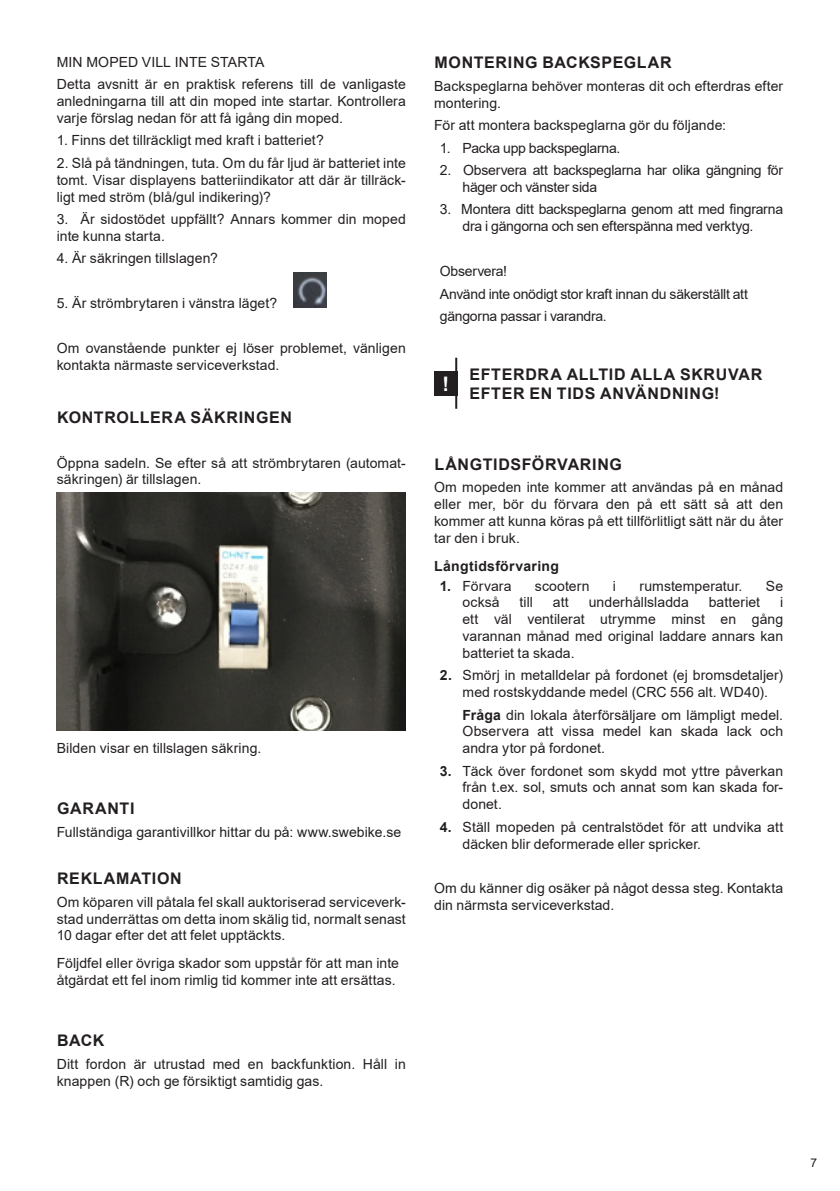
<style>
.page{position:relative;width:840px;height:1191px;background:#fff}
.page>*{position:absolute;margin:0;border:0;box-sizing:border-box;transform-origin:0 0}
.t1{font:700 20px "Arial";color:#fff}
._01_BrödRubrik1{font:700 16px/19.2px "Arial";letter-spacing:.04em;color:#231f20}
._00_Bröd{font:700 16px "Arial";letter-spacing:.045em;color:#231f20}
._00_Bröd-2{font:14px/16.8px "Arial";letter-spacing:.005em;color:#231f20}
._05_Nummerlista{font:14px/16.8px "Arial";letter-spacing:.005em;color:#231f20;text-align:justify}
._05_Nummerlista-2{font:14px/16.8px "Arial";letter-spacing:-.02em;color:#231f20}
._01_BrödRubrik1-2{font:14px/16.8px "Arial";letter-spacing:.005em;color:#231f20}
._02_BrödRubrik2{font:700 14px "Arial";letter-spacing:.025em;color:#231f20}
.t2{font:12px "Arial";color:#231f20}
.s1{font-weight:700}
</style>
<div class="page">
<img style="left:293px;top:272px;width:33px;height:36px">
<img style="left:57px;top:493px;width:348px;height:238px">
<div style="left:434px;top:371px;width:23px;height:24px;background:#231f20"></div>
<hr style="left:455px;top:358px;width:2px;height:51px;background:#231f20">
<p class="_00_Bröd-2" style="left:57px;top:53px;width:209px">MIN MOPED VILL INTE STARTA</p>
<p class="_00_Bröd-2" style="left:57px;top:76px;width:350px;text-align:justify">Detta avsnitt är en praktisk referens till de vanligaste anledningarna till att din moped inte startar. Kontrollera varje förslag nedan för att få igång din moped.</p>
<p class="_00_Bröd-2" style="left:57px;top:132px;width:268px">1. Finns det tillräckligt med kraft i batteriet?</p>
<p class="_00_Bröd-2" style="left:57px;top:154px;width:350px;text-align:justify">2. Slå på tändningen, tuta. Om du får ljud är batteriet inte tomt. Visar displayens batteriindikator att där är tillräck&shy;ligt med ström (blå/gul indikering)?</p>
<p class="_00_Bröd-2" style="left:57px;top:211px;width:350px">3. Är sidostödet uppfällt? Annars kommer din moped inte kunna starta.</p>
<p class="_00_Bröd-2" style="left:57px;top:250px;width:162px">4. Är säkringen tillslagen?</p>
<p class="_00_Bröd-2" style="left:57px;top:294px;width:222px">5. Är strömbrytaren i vänstra läget?</p>
<p class="_00_Bröd-2" style="left:57px;top:339px;width:350px">Om ovanstående punkter ej löser problemet, vänligen kontakta närmaste serviceverkstad.</p>
<p class="_01_BrödRubrik1" style="left:57px;top:408px;width:236px">KONTROLLERA SÄKRINGEN</p>
<p class="_00_Bröd-2" style="left:57px;top:454px;width:350px">Öppna sadeln. Se efter så att strömbrytaren (automat&shy;säkringen) är tillslagen.</p>
<p class="_00_Bröd-2" style="left:57px;top:740px;width:206px">Bilden visar en tillslagen säkring.</p>
<p class="_01_BrödRubrik1" style="left:57px;top:799px;width:79px">GARANTI</p>
<p class="_00_Bröd-2" style="left:57px;top:823px;width:346px">Fullständiga garantivillkor hittar du på: www.swebike.se</p>
<p class="_00_Bröd" style="left:57px;top:867px;width:126px">REKLAMATION</p>
<p class="_00_Bröd-2" style="left:57px;top:893px;width:350px;text-align:justify">Om köparen vill påtala fel skall auktoriserad serviceverk&shy;stad underrättas om detta inom skälig tid, normalt senast 10 dagar efter det att felet upptäckts.</p>
<p class="_01_BrödRubrik1-2" style="left:57px;top:955px;width:343px">Följdfel eller övriga skador som uppstår för att man inte åtgärdat ett fel inom rimlig tid kommer inte att ersättas.</p>
<p class="_01_BrödRubrik1" style="left:57px;top:1031px;width:49px">BACK</p>
<p class="_00_Bröd-2" style="left:57px;top:1055px;width:350px">Ditt fordon är utrustad med en backfunktion. Håll in knappen (R) och ge försiktigt samtidig gas.</p>
<p class="_01_BrödRubrik1" style="left:434px;top:53px;width:238px">MONTERING BACKSPEGLAR</p>
<p class="_00_Bröd-2" style="left:434px;top:77px;width:350px">Backspeglarna behöver monteras dit och efterdras efter montering.</p>
<p class="_00_Bröd-2" style="left:434px;top:117px;width:293px">För att montera backspeglarna gör du följande:</p>
<p class="_05_Nummerlista-2" style="left:439px;top:139px;width:182px">1. Packa upp backspeglarna.</p>
<p class="_05_Nummerlista-2" style="left:462px;top:162px;width:322px;text-indent:-23px">2. Observera att backspeglarna har olika gängning för häger och vänster sida</p>
<p class="_05_Nummerlista-2" style="left:439px;top:201px;width:344px;text-align:center">3. Montera ditt backspeglarna genom att med fingrarna dra i gängorna och sen efterspänna med verktyg.</p>
<p class="_05_Nummerlista-2" style="left:439px;top:263px;width:69px">Observera!</p>
<p class="_05_Nummerlista-2" style="left:439px;top:285px;width:309px">Använd inte onödigt stor kraft innan du säkerställt att</p>
<p class="_05_Nummerlista-2" style="left:439px;top:308px;width:168px">gängorna passar i varandra.</p>
<p class="t1" style="left:442px;top:369px;width:8px">!</p>
<p class="_01_BrödRubrik1" style="left:469px;top:365px;width:294px">EFTERDRA ALLTID ALLA SKRUVAR<br>EFTER EN TIDS ANVÄNDNING!</p>
<p class="_01_BrödRubrik1" style="left:434px;top:455px;width:189px">LÅNGTIDSFÖRVARING</p>
<p class="_00_Bröd-2" style="left:434px;top:479px;width:350px;text-align:justify">Om mopeden inte kommer att användas på en månad eller mer, bör du förvara den på ett sätt så att den kommer att kunna köras på ett tillförlitligt sätt när du åter tar den i bruk.</p>
<p class="_02_BrödRubrik2" style="left:434px;top:556px;width:126px">Långtidsförvaring</p>
<p class="_05_Nummerlista" style="left:439px;top:577px;width:73px"><span class="s1">1.</span> Förvara</p>
<p class="_05_Nummerlista" style="left:534px;top:577px;width:56px">scootern</p>
<p class="_05_Nummerlista" style="left:612px;top:577px;width:5px">i</p>
<p class="_05_Nummerlista" style="left:639px;top:577px;width:104px">rumstemperatur.</p>
<p class="_05_Nummerlista" style="left:765px;top:577px;width:19px">Se</p>
<p class="_05_Nummerlista" style="left:462px;top:594px;width:38px">också</p>
<p class="_05_Nummerlista" style="left:519px;top:594px;width:15px">till</p>
<p class="_05_Nummerlista" style="left:552px;top:594px;width:17px">att</p>
<p class="_05_Nummerlista" style="left:588px;top:594px;width:101px">underhållsladda</p>
<p class="_05_Nummerlista" style="left:708px;top:594px;width:53px">batteriet</p>
<p class="_05_Nummerlista" style="left:462px;top:594px;width:322px;text-indent:317px">i ett väl ventilerat utrymme minst en gång varannan månad med original laddare annars kan batteriet ta skada.</p>
<p class="_05_Nummerlista" style="left:439px;top:667px;width:344px;text-align:center"><span class="s1">2.</span> Smörj in metalldelar på fordonet (ej bromsdetaljer) med rostskyddande medel (CRC 556 alt. WD40).</p>
<p class="_05_Nummerlista" style="left:462px;top:706px;width:322px"><span class="s1">Fråga</span> din lokala återförsäljare om lämpligt medel.<br>Observera att vissa medel kan skada lack och andra ytor på fordonet.</p>
<p class="_05_Nummerlista" style="left:462px;top:762px;width:322px;text-indent:-23px"><span class="s1">3.</span> Täck över fordonet som skydd mot yttre påverkan från t.ex. sol, smuts och annat som kan skada for&shy;donet.</p>
<p class="_05_Nummerlista" style="left:462px;top:818px;width:322px;text-indent:-23px"><span class="s1">4.</span> Ställ mopeden på centralstödet för att undvika att däcken blir deformerade eller spricker.</p>
<p class="_00_Bröd-2" style="left:434px;top:880px;width:350px">Om du känner dig osäker på något dessa steg. Kontakta din närmsta serviceverkstad.</p>
<p class="t2" style="left:810px;top:1154px;width:8px">7</p>
</div>
